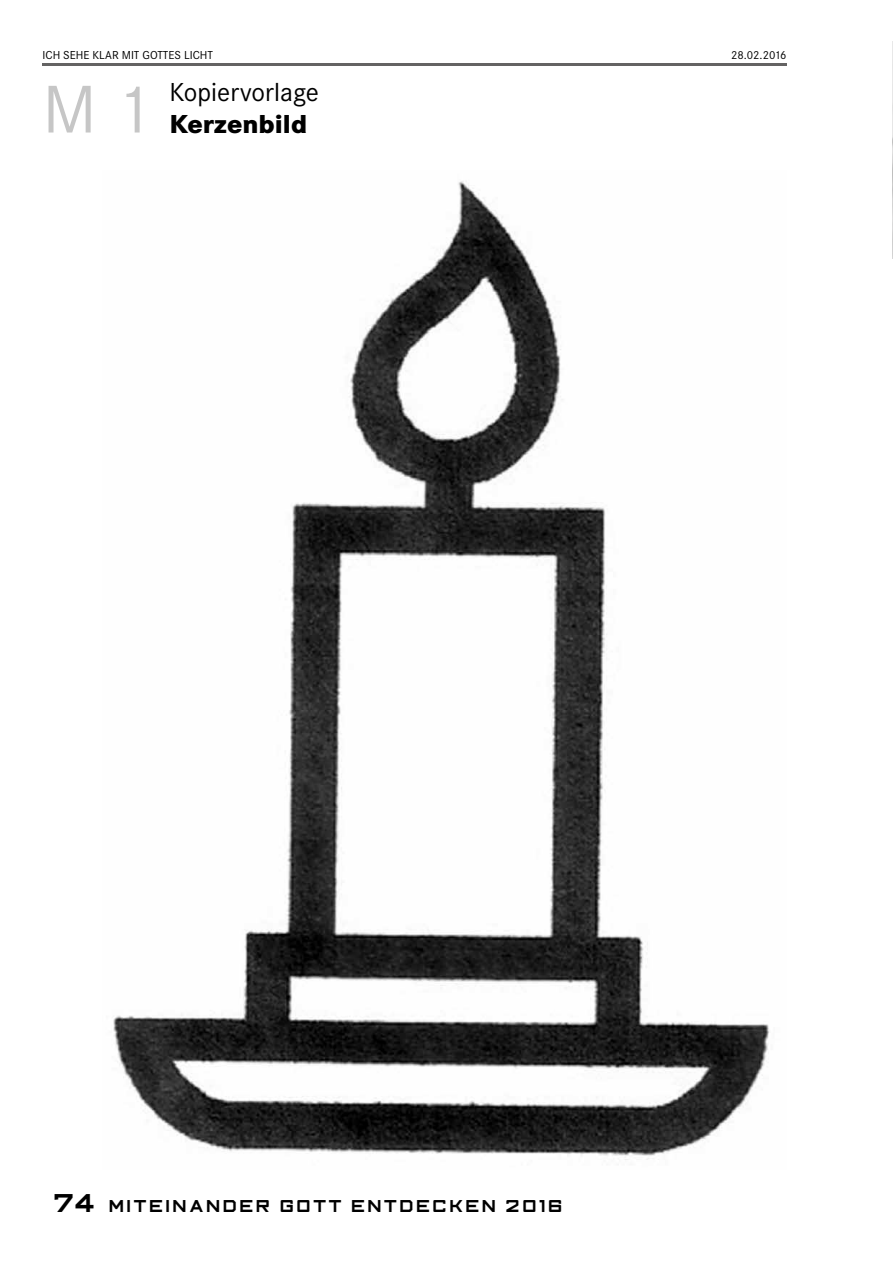
<style>
.page{position:relative;width:893px;height:1263px;background:#fff}
.page>*{position:absolute;margin:0;border:0;box-sizing:border-box;transform-origin:0 0}
.t1{font:70.05px "Corporate S";color:#c6c6c6}
.t2{font:27px "Corporate S";color:#000}
.t3{font:800 27px "Corporate S";color:#000}
.t4{font:18px "Gothic Two One";color:#000}
.t5{font:12px "Corporate S";color:#000}
.s1{font-size:27px}
</style>
<div class="page">
<hr style="left:43px;top:64px;width:744px;height:2px;background:#646363">
<img style="left:892px;top:41px;width:1px;height:218px">
<img style="left:113px;top:181px;width:657px;height:979px">
<p class="t5" style="left:43px;top:48px;width:172px">ICH SEHE KLAR MIT GOTTES LICHT</p>
<p class="t5" style="left:731px;top:48px;width:57px">28.02.2016</p>
<h2 class="t2" style="left:169px;top:77px;width:151px">Kopiervorlage</h2>
<h1 class="t1" style="left:43px;top:69px;width:111px">M 1</h1>
<h2 class="t3" style="left:169px;top:108px;width:139px">Kerzenbild</h2>
<h3 class="t4" style="left:51px;top:1196px;width:514px"><span class="s1">74</span> MITEINANDER GOTT ENTDECKEN 2016</h3>
</div>
